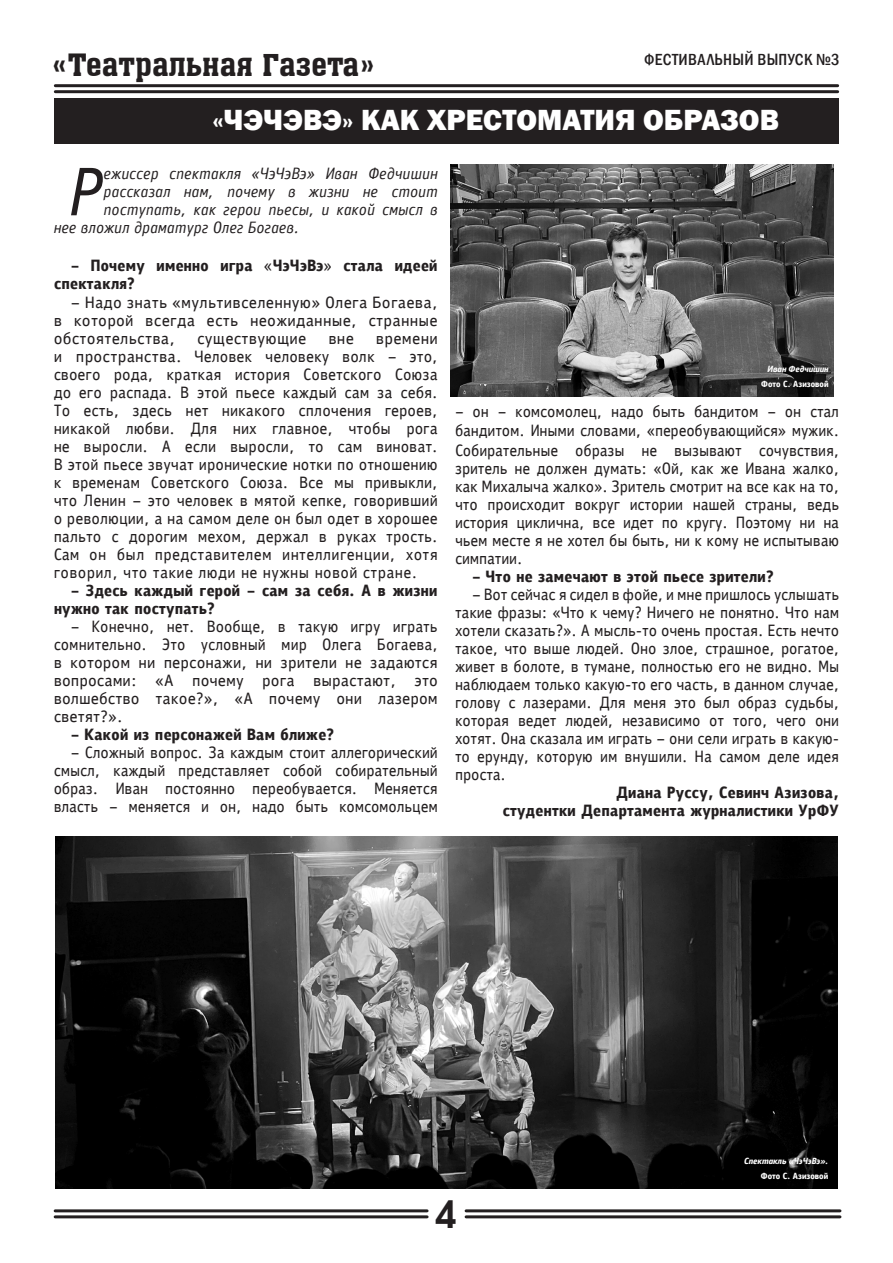
<style>
.page{position:relative;width:893px;height:1263px;background:#fff}
.page>*{position:absolute;margin:0;border:0;box-sizing:border-box;transform-origin:0 0}
.t1{font:700 37.5px "Avant Garde Gothic C";color:#231f20}
.t2{font:800 30px "Franklin Gothic";color:#fff}
.t3{font:30px "a Assuan";color:#231f20}
.t4{font:500 condensed 16.5px "Franklin Gothic";letter-spacing:.02em;color:#231f20}
</style>
<div class="page">
<hr style="left:55px;top:1209px;width:372px;height:3px;background:#231f20">
<hr style="left:55px;top:1215px;width:372px;height:3px;background:#231f20">
<hr style="left:466px;top:1209px;width:374px;height:3px;background:#231f20">
<hr style="left:466px;top:1215px;width:374px;height:3px;background:#231f20">
<hr style="left:55px;top:84px;width:783px;height:3px;background:#231f20">
<hr style="left:55px;top:90px;width:783px;height:3px;background:#231f20">
<div style="left:54px;top:98px;width:785px;height:45px;background:#231f20"></div>
<img style="left:55px;top:836px;width:783px;height:352px">
<img style="left:451px;top:164px;width:383px;height:232px">
<svg style="left:745px;top:1158px;width:82px;height:6px"></svg>
<svg style="left:761px;top:1173px;width:67px;height:6px"></svg>
<svg style="left:768px;top:365px;width:61px;height:7px"></svg>
<svg style="left:761px;top:381px;width:67px;height:6px"></svg>
<p class="t4" style="left:644px;top:49px;width:197px">ФЕСТИВАЛЬНЫЙ ВЫПУСК №3</p>
<p class="t3" style="left:51px;top:49px;width:326px">«Театральная Газета»</p>
<p class="t2" style="left:213px;top:100px;width:568px">«ЧЭЧЭВЭ» КАК ХРЕСТОМАТИЯ ОБРАЗОВ</p>
<p class="t1" style="left:436px;top:1191px;width:22px">4</p>
</div>
